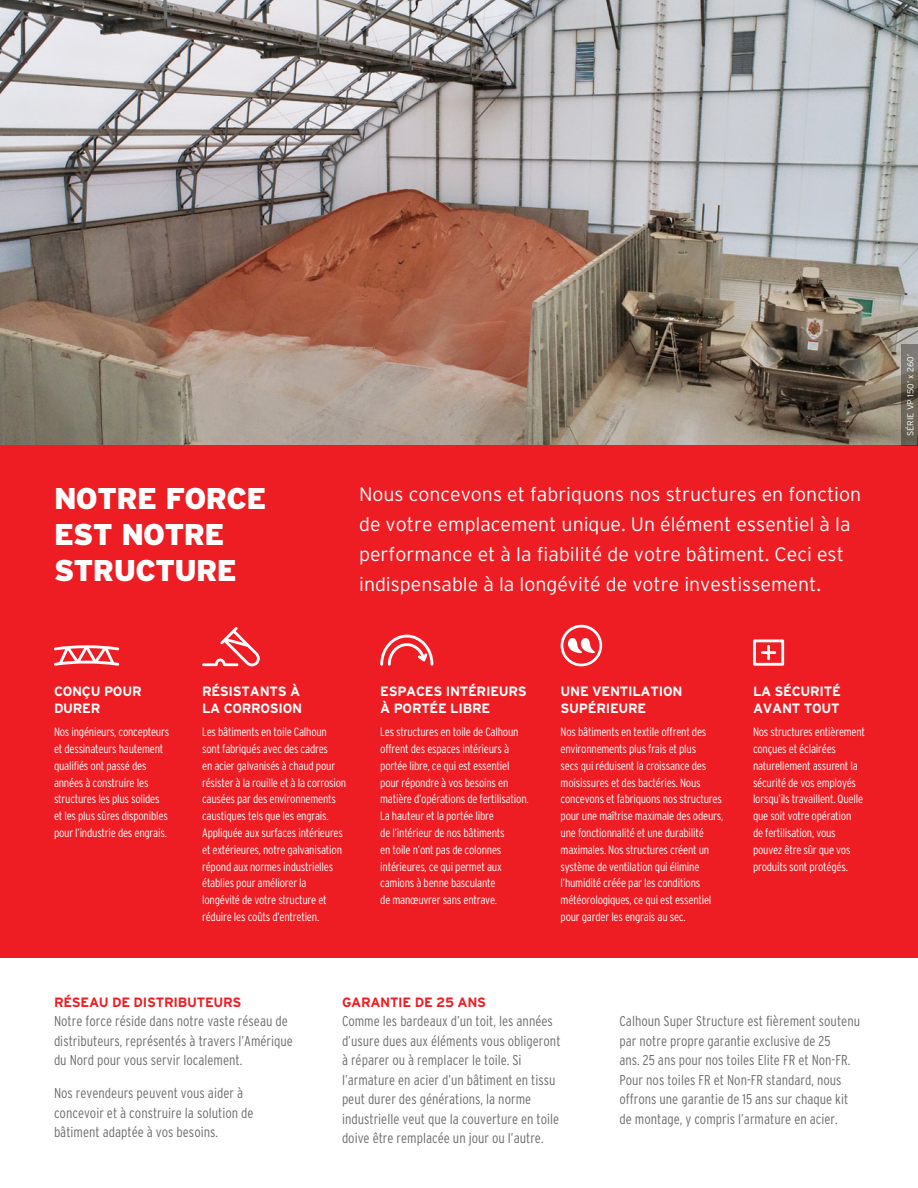
<style>
.page{position:relative;width:918px;height:1188px;background:#fff}
.page>*{position:absolute;margin:0;border:0;box-sizing:border-box;transform-origin:0 0}
.t1{font:900 30px/36px "Interstate";letter-spacing:-.025em;color:#fff}
.t2{font:300 19.5px/30px "Interstate";color:#fff}
.Body_Condensed{font:300 condensed 14.25px/19.5px "Interstate";color:#6c6d70}
.Head_Sm{font:700 13.5px/16.2px "Interstate";letter-spacing:-.02em;color:#fff}
.Heading{font:700 13.5px "Interstate";letter-spacing:-.02em;color:#ee1d23}
.Body_Sm{font:300 condensed 12px/16.8px "Interstate";letter-spacing:-.02em;color:#fff}
.Dimensions{font:300 8.7px "Interstate";color:#fff}
</style>
<div class="page">
<img style="left:0;top:0;width:918px;height:446px">
<div style="left:0;top:446px;width:918px;height:512px;background:#ee1d23"></div>
<svg style="left:902px;top:344px;width:16px;height:102px;background:#6a6359"></svg>
<hr style="left:917px;top:479px;width:1px;height:101px;background:#231f20">
<svg style="left:54px;top:645px;width:65px;height:21px"></svg>
<svg style="left:380px;top:635px;width:53px;height:31px"></svg>
<svg style="left:202px;top:627px;width:58px;height:39px"></svg>
<svg style="left:561px;top:625px;width:41px;height:41px"></svg>
<svg style="left:753px;top:639px;width:31px;height:27px"></svg>
<p class="t1" style="left:54px;top:480px;width:214px">NOTRE FORCE<br>EST NOTRE<br>STRUCTURE</p>
<p class="t2" style="left:359px;top:479px;width:504px">Nous concevons et fabriquons nos structures en fonction de votre emplacement unique. Un élément essentiel à la performance et à la fiabilité de votre bâtiment. Ceci est indispensable à la longévité de votre investissement.</p>
<p class="Head_Sm" style="left:54px;top:684px;width:89px">CONÇU POUR<br>DURER</p>
<p class="Body_Sm" style="left:54px;top:724px;width:117px">Nos ingénieurs, concepteurs et dessinateurs hautement qualifiés ont passé des années à construire les structures les plus solides et les plus sûres disponibles pour l’industrie des engrais.</p>
<p class="Head_Sm" style="left:202px;top:684px;width:102px">RÉSISTANTS À<br>LA CORROSION</p>
<p class="Body_Sm" style="left:202px;top:724px;width:146px">Les bâtiments en toile Calhoun sont fabriqués avec des cadres<br>en acier galvanisés à chaud pour résister à la rouille et à la corrosion causées par des environnements caustiques tels que les engrais.<br>Appliquée aux surfaces intérieures et extérieures, notre galvanisation répond aux normes industrielles établies pour améliorer la longévité de votre structure et réduire les coûts d’entretien.</p>
<p class="Head_Sm" style="left:380px;top:684px;width:148px">ESPACES INTÉRIEURS<br>À PORTÉE LIBRE</p>
<p class="Body_Sm" style="left:380px;top:724px;width:150px">Les structures en toile de Calhoun offrent des espaces intérieurs à portée libre, ce qui est essentiel pour répondre à vos besoins en matière d’opérations de fertilisation.<br>La hauteur et la portée libre<br>de l’intérieur de nos bâtiments<br>en toile n’ont pas de colonnes intérieures, ce qui permet aux camions à benne basculante<br>de manœuvrer sans entrave.</p>
<p class="Head_Sm" style="left:561px;top:684px;width:123px">UNE VENTILATION<br>SUPÉRIEURE</p>
<p class="Body_Sm" style="left:561px;top:724px;width:164px">Nos bâtiments en textile offrent des environnements plus frais et plus<br>secs qui réduisent la croissance des moisissures et des bactéries. Nous concevons et fabriquons nos structures pour une maîtrise maximale des odeurs, une fonctionnalité et une durabilité maximales. Nos structures créent un système de ventilation qui élimine l’humidité créée par les conditions météorologiques, ce qui est essentiel pour garder les engrais au sec.</p>
<p class="Head_Sm" style="left:753px;top:684px;width:89px">LA SÉCURITÉ<br>AVANT TOUT</p>
<p class="Body_Sm" style="left:753px;top:724px;width:114px">Nos structures entièrement conçues et éclairées naturellement assurent la sécurité de vos employés lorsqu’ils travaillent. Quelle que soit votre opération<br>de fertilisation, vous pouvez être sûr que vos produits sont protégés.</p>
<p class="Heading" style="left:54px;top:995px;width:189px">RÉSEAU DE DISTRIBUTEURS</p>
<p class="Body_Condensed" style="left:54px;top:1011px;width:241px">Notre force réside dans notre vaste réseau de distributeurs, représentés à travers l’Amérique du Nord pour vous servir localement.</p>
<p class="Body_Condensed" style="left:54px;top:1083px;width:201px">Nos revendeurs peuvent vous aider à concevoir et à construire la solution de bâtiment adaptée à vos besoins.</p>
<p class="Heading" style="left:342px;top:995px;width:146px">GARANTIE DE 25 ANS</p>
<p class="Body_Condensed" style="left:342px;top:1011px;width:220px">Comme les bardeaux d’un toit, les années d’usure dues aux éléments vous obligeront à réparer ou à remplacer le toile. Si l’armature en acier d’un bâtiment en tissu peut durer des générations, la norme industrielle veut que la couverture en toile doive être remplacée un jour ou l’autre.</p>
<p class="Body_Condensed" style="left:620px;top:1011px;width:242px">Calhoun Super Structure est fièrement soutenu par notre propre garantie exclusive de 25<br>ans. 25 ans pour nos toiles Elite FR et Non-FR.<br>Pour nos toiles FR et Non-FR standard, nous offrons une garantie de 15 ans sur chaque kit de montage, y compris l’armature en acier.</p>
<p class="Dimensions" style="left:906px;top:436px;width:83px;rotate:-90deg">SÉRIE VP 150’ x 260’</p>
</div>
